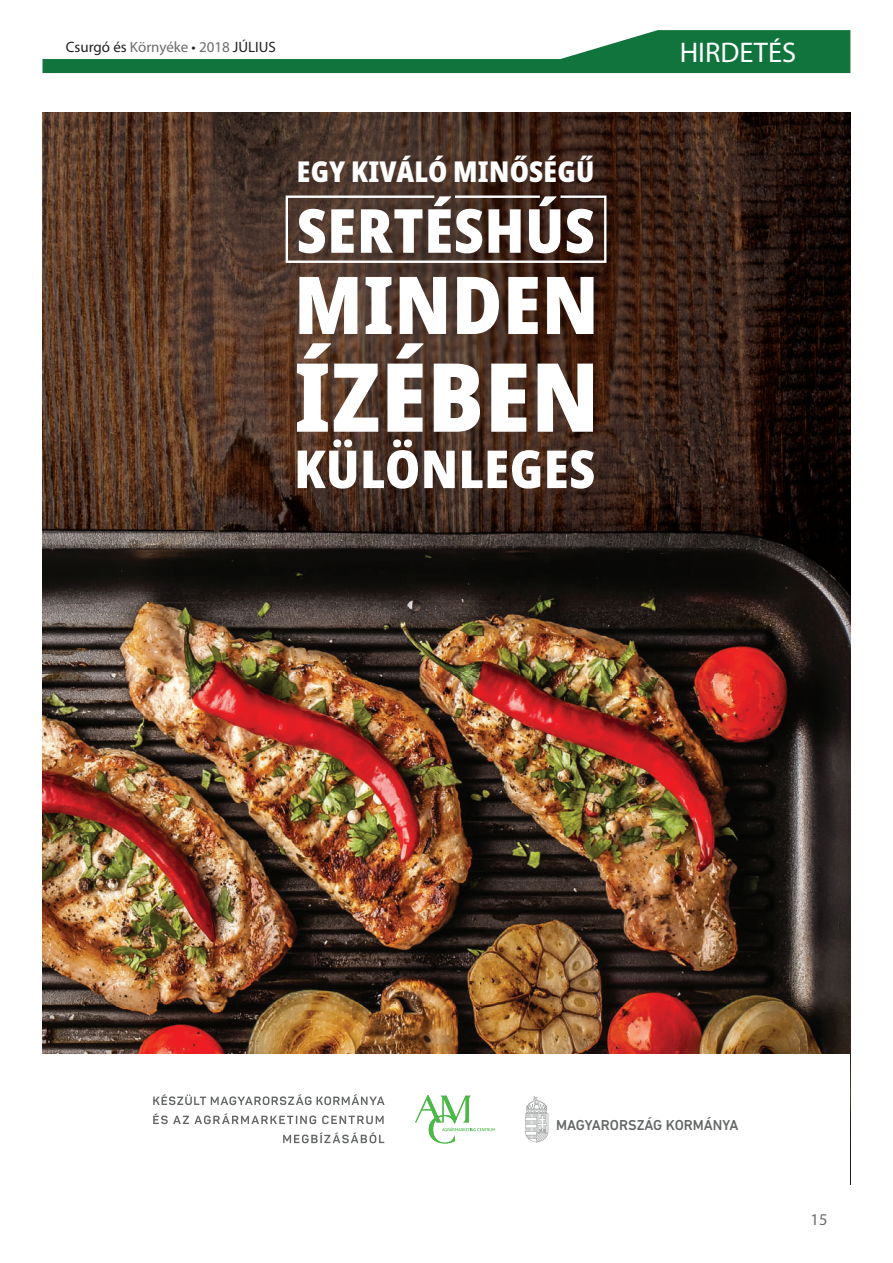
<style>
.page{position:relative;width:893px;height:1263px;background:#fff}
.page>*{position:absolute;margin:0;border:0;box-sizing:border-box;transform-origin:0 0}
.t1{font:900 condensed 95.4px "Noto Sans";letter-spacing:.01em;color:#fff}
.t2{font:900 condensed 79.95px "Noto Sans";letter-spacing:.01em;color:#fff}
.t3{font:900 condensed 60.75px "Noto Sans";letter-spacing:.01em;color:#fff}
.t4{font:900 condensed 52.5px "Noto Sans";letter-spacing:.01em;color:#fff}
.t5{font:900 condensed 28.65px "Noto Sans";letter-spacing:.01em;color:#fff}
.t6{font:28.5px "Myriad Pro";color:#fff}
.t7{font:16.5px "Myriad Pro";color:#6c6d70}
.t8{font:15px "Myriad Pro";color:#231f20}
.t9{font:500 14.7px "DIN Next LT Pro";color:#656767}
.s1{color:#6c6d70}
</style>
<div class="page">
<svg style="left:43px;top:30px;width:807px;height:43px"></svg>
<img style="left:43px;top:112px;width:807px;height:942px">
<svg style="left:415px;top:1095px;width:80px;height:48px"></svg>
<svg style="left:525px;top:1096px;width:23px;height:46px"></svg>
<svg style="left:283px;top:1132px;width:101px;height:11px"></svg>
<svg style="left:153px;top:1113px;width:231px;height:11px"></svg>
<svg style="left:153px;top:1094px;width:232px;height:11px"></svg>
<svg style="left:284px;top:194px;width:324px;height:70px;background:#533e34"></svg>
<p class="t8" style="left:66px;top:38px;width:212px">Csurgó és <span class="s1">Környéke</span> • <span class="s1">2018</span> JÚLIUS</p>
<h3 class="t6" style="left:680px;top:35px;width:118px">HIRDETÉS</h3>
<h3 class="t5" style="left:297px;top:150px;width:299px">EGY KIVÁLÓ MINŐSÉGŰ</h3>
<h3 class="t3" style="left:297px;top:185px;width:299px">SERTÉSHÚS</h3>
<h2 class="t2" style="left:294px;top:245px;width:306px">MINDEN</h2>
<h1 class="t1" style="left:294px;top:325px;width:306px">ÍZÉBEN</h1>
<h3 class="t4" style="left:294px;top:429px;width:302px">KÜLÖNLEGES</h3>
<p class="t9" style="left:556px;top:1116px;width:184px">MAGYARORSZÁG KORMÁNYA</p>
<p class="t7" style="left:811px;top:1209px;width:18px">15</p>
</div>
